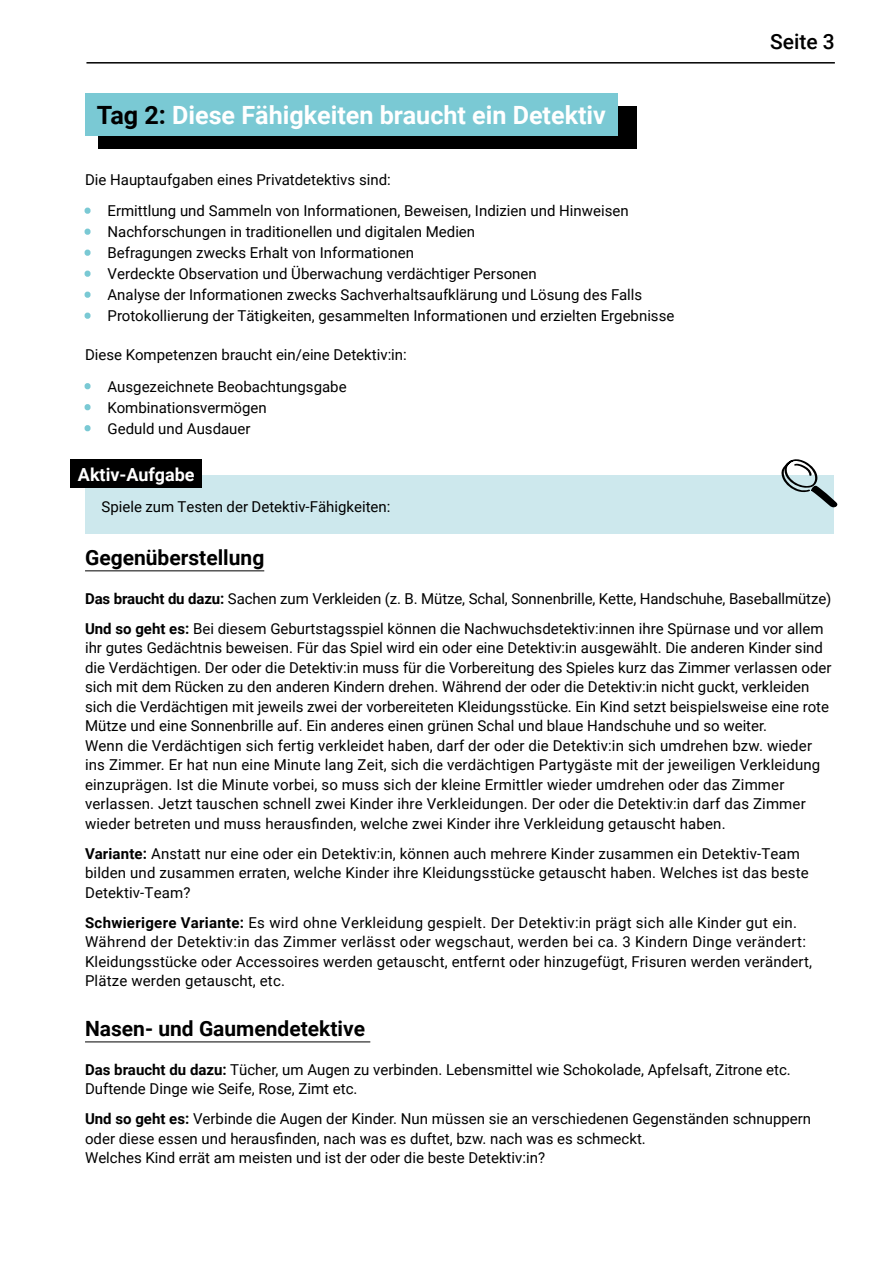
<style>
.page{position:relative;width:893px;height:1263px;background:#fff}
.page>*{position:absolute;margin:0;border:0;box-sizing:border-box;transform-origin:0 0}
.t1{font:700 25.2px "Roboto";color:#fff}
.t2{font:700 21px "Roboto";color:#000}
.t3{font:500 21px "Roboto";color:#000}
.t4{font:700 18px "Roboto";color:#fff}
.t5{font:15px/19.5px "Roboto";color:#000}
.t6{font:15px/19.5px "Roboto";letter-spacing:.02em;color:#000}
.s1{color:#000}
.s2{color:#7ac9d4}
.s3{font-weight:700}
</style>
<div class="page">
<hr style="left:86px;top:62px;width:749px;height:2px;background:#000">
<div style="left:98px;top:106px;width:538px;height:43px;background:#000"></div>
<div style="left:85px;top:94px;width:533px;height:42px;background:#7ac9d4"></div>
<hr style="left:85px;top:570px;width:179px;height:1px;background:#000">
<hr style="left:85px;top:1041px;width:285px;height:1px;background:#000">
<div style="left:85px;top:475px;width:748px;height:59px;background:#cde8ed"></div>
<div style="left:70px;top:460px;width:132px;height:28px;background:#000"></div>
<svg style="left:781px;top:459px;width:56px;height:48px"></svg>
<h1 class="t1" style="left:97px;top:98px;width:511px"><span class="s1">Tag 2:</span> Diese Fähigkeiten braucht ein Detektiv</h1>
<p class="t5" style="left:85px;top:169px;width:307px">Die Hauptaufgaben eines Privatdetektivs sind:</p>
<p class="t5" style="left:85px;top:201px;width:545px"><span class="s2">•</span> Ermittlung und Sammeln von Informationen, Beweisen, Indizien und Hinweisen</p>
<p class="t5" style="left:85px;top:222px;width:392px"><span class="s2">•</span> Nachforschungen in traditionellen und digitalen Medien</p>
<p class="t5" style="left:85px;top:243px;width:330px"><span class="s2">•</span> Befragungen zwecks Erhalt von Informationen</p>
<p class="t5" style="left:85px;top:264px;width:453px"><span class="s2">•</span> Verdeckte Observation und Überwachung verdächtiger Personen</p>
<p class="t5" style="left:85px;top:285px;width:559px"><span class="s2">•</span> Analyse der Informationen zwecks Sachverhaltsaufklärung und Lösung des Falls</p>
<p class="t5" style="left:85px;top:306px;width:591px"><span class="s2">•</span> Protokollierung der Tätigkeiten, gesammelten Informationen und erzielten Ergebnisse</p>
<p class="t5" style="left:85px;top:345px;width:323px">Diese Kompetenzen braucht ein/eine Detektiv:in:</p>
<p class="t5" style="left:85px;top:376px;width:263px"><span class="s2">•</span> Ausgezeichnete Beobachtungsgabe</p>
<p class="t5" style="left:85px;top:397px;width:183px"><span class="s2">•</span> Kombinationsvermögen</p>
<p class="t5" style="left:85px;top:418px;width:167px"><span class="s2">•</span> Geduld und Ausdauer</p>
<p class="t4" style="left:78px;top:462px;width:118px">Aktiv-Aufgabe</p>
<p class="t5" style="left:102px;top:496px;width:290px">Spiele zum Testen der Detektiv-Fähigkeiten:</p>
<h2 class="t3" style="left:770px;top:27px;width:66px">Seite 3</h2>
<h2 class="t2" style="left:85px;top:543px;width:181px">Gegenüberstellung</h2>
<p class="t5" style="left:85px;top:583px;width:748px;line-height:30px"><span class="s3">Das braucht du dazu:</span> Sachen zum Verkleiden (z. B. Mütze, Schal, Sonnenbrille, Kette, Handschuhe, Baseballmütze)<br><span class="s3">Und so geht es:</span> Bei diesem Geburtstagsspiel können die Nachwuchsdetektiv:innen ihre Spürnase und vor allem</p>
<p class="t5" style="left:85px;top:638px;width:748px">ihr gutes Gedächtnis beweisen. Für das Spiel wird ein oder eine Detektiv:in ausgewählt. Die anderen Kinder sind die Verdächtigen. Der oder die Detektiv:in muss für die Vorbereitung des Spieles kurz das Zimmer verlassen oder sich mit dem Rücken zu den anderen Kindern drehen. Während der oder die Detektiv:in nicht guckt, verkleiden sich die Verdächtigen mit jeweils zwei der vorbereiteten Kleidungsstücke. Ein Kind setzt beispielsweise eine rote Mütze und eine Sonnenbrille auf. Ein anderes einen grünen Schal und blaue Handschuhe und so weiter.<br>Wenn die Verdächtigen sich fertig verkleidet haben, darf der oder die Detektiv:in sich umdrehen bzw. wieder ins Zimmer. Er hat nun eine Minute lang Zeit, sich die verdächtigen Partygäste mit der jeweiligen Verkleidung einzuprägen. Ist die Minute vorbei, so muss sich der kleine Ermittler wieder umdrehen oder das Zimmer verlassen. Jetzt tauschen schnell zwei Kinder ihre Verkleidungen. Der oder die Detektiv:in darf das Zimmer wieder betreten und muss herausfinden, welche zwei Kinder ihre Verkleidung getauscht haben.</p>
<p class="t5" style="left:85px;top:843px;width:725px"><span class="s3">Variante:</span> Anstatt nur eine oder ein Detektiv:in, können auch mehrere Kinder zusammen ein Detektiv-Team bilden und zusammen erraten, welche Kinder ihre Kleidungsstücke getauscht haben. Welches ist das beste<br>Detektiv-Team?</p>
<p class="t6" style="left:85px;top:912px;width:729px"><span class="s3">Schwierigere Variante:</span> Es wird ohne Verkleidung gespielt. Der Detektiv:in prägt sich alle Kinder gut ein.<br>Während der Detektiv:in das Zimmer verlässt oder wegschaut, werden bei ca. 3 Kindern Dinge verändert:<br>Kleidungsstücke oder Accessoires werden getauscht, entfernt oder hinzugefügt, Frisuren werden verändert, Plätze werden getauscht, etc.</p>
<h2 class="t2" style="left:85px;top:1014px;width:282px">Nasen- und Gaumendetektive</h2>
<p class="t5" style="left:85px;top:1059px;width:707px"><span class="s3">Das braucht du dazu:</span> Tücher, um Augen zu verbinden. Lebensmittel wie Schokolade, Apfelsaft, Zitrone etc.<br>Duftende Dinge wie Seife, Rose, Zimt etc.</p>
<p class="t5" style="left:85px;top:1109px;width:728px"><span class="s3">Und so geht es:</span> Verbinde die Augen der Kinder. Nun müssen sie an verschiedenen Gegenständen schnuppern oder diese essen und herausfinden, nach was es duftet, bzw. nach was es schmeckt.<br>Welches Kind errät am meisten und ist der oder die beste Detektiv:in?</p>
</div>
